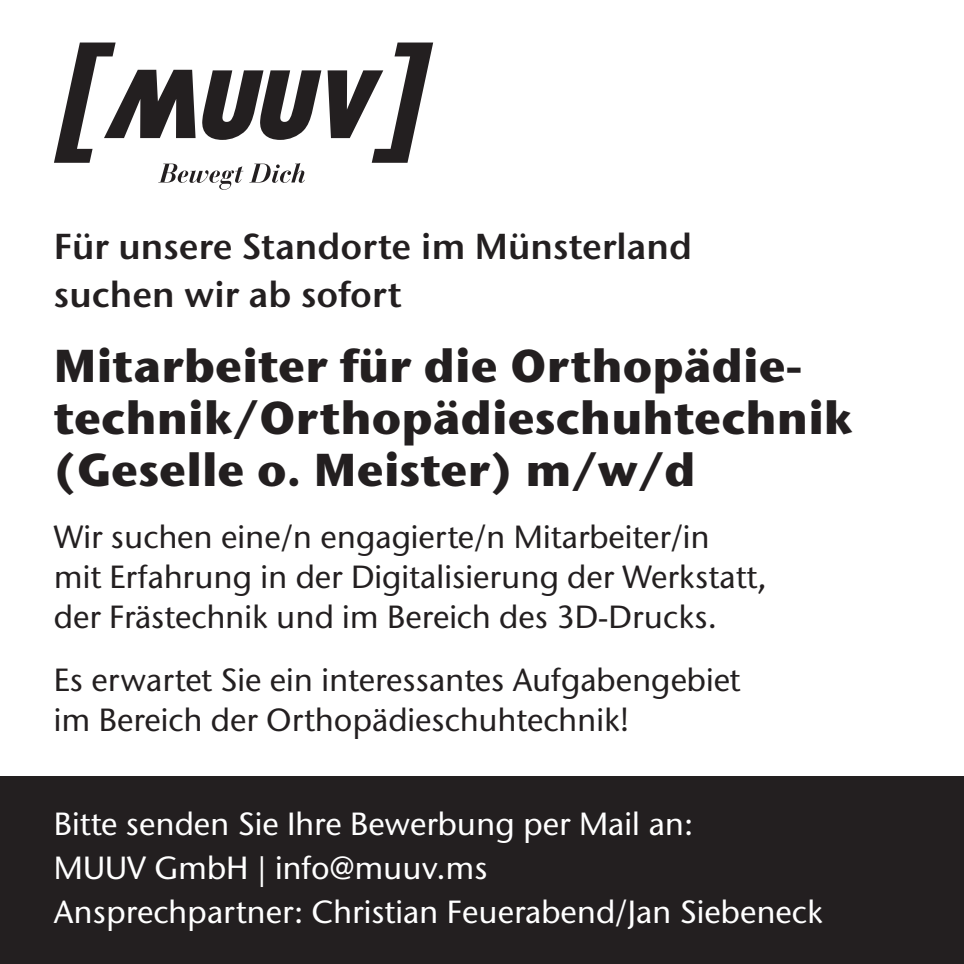
<style>
.page{position:relative;width:964px;height:964px;background:#fff}
.page>*{position:absolute;margin:0;border:0;box-sizing:border-box;transform-origin:0 0}
.t1{font:700 46px/52px "Stone Sans ITC Std";color:#231f20}
.t2{font:600 36px/48px "Stone Sans ITC Std";color:#231f20}
.t3{font:500 32px/40px "Stone Sans ITC Std";color:#231f20}
.t4{font:500 32px/44px "Stone Sans ITC Std";color:#fff}
.s1{font-family:"Stone Ser ITC Std"}
</style>
<div class="page">
<svg style="left:328px;top:43px;width:105px;height:120px"></svg>
<svg style="left:54px;top:43px;width:267px;height:147px"></svg>
<div style="left:0;top:777px;width:964px;height:187px;background:#231f20"></div>
<p class="t2" style="left:54px;top:222px;width:640px">Für unsere Standorte im Münsterland suchen wir ab sofort</p>
<h1 class="t1" style="left:54px;top:338px;width:800px">Mitarbeiter für die Orthopädie&shy;technik/Orthopädieschuhtechnik (Geselle o. Meister) m/w/d</h1>
<p class="t3" style="left:54px;top:517px;width:714px">Wir suchen eine/n engagierte/n Mitarbeiter/in<br>mit Erfahrung in der Digitalisierung der Werkstatt, der Frästechnik und im Bereich des 3D-Drucks.</p>
<p class="t3" style="left:54px;top:660px;width:688px">Es erwartet Sie ein interessantes Aufgabengebiet im Bereich der Orthopädieschuhtechnik!</p>
<p class="t4" style="left:54px;top:802px;width:770px">Bitte senden Sie Ihre Bewerbung per Mail an:<br>MUUV GmbH <span class="s1">|</span> info@muuv.ms<br>Ansprechpartner: Christian Feuerabend/Jan Siebeneck</p>
</div>
